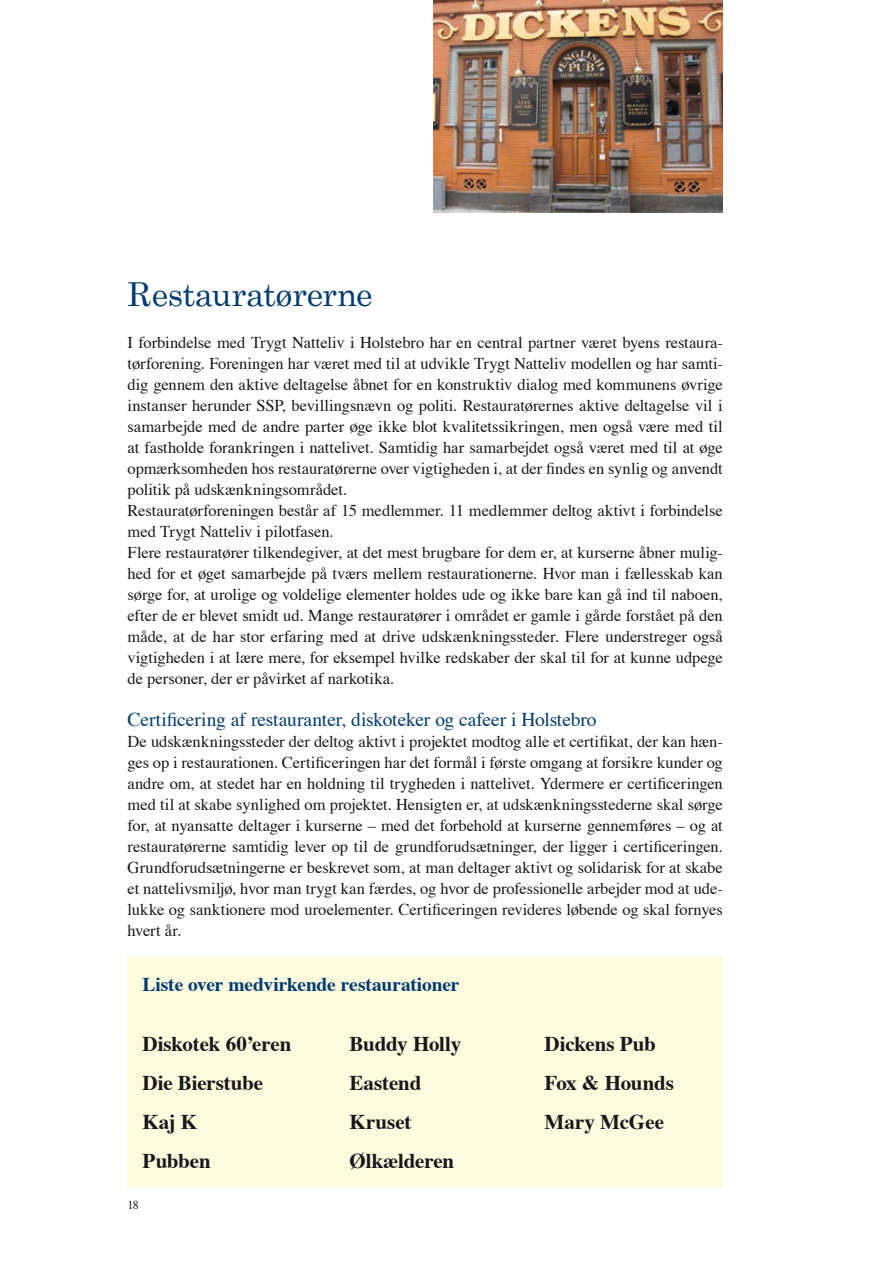
<style>
.page{position:relative;width:893px;height:1263px;background:#fff}
.page>*{position:absolute;margin:0;border:0;box-sizing:border-box;transform-origin:0 0}
.t1{font:33px "Century";letter-spacing:-.005em;color:#003c71}
.t2{font:700 21px "Times";letter-spacing:-.005em;color:#1a171c}
.t3{font:19.5px "Times";letter-spacing:-.01em;color:#003c71}
.t4{font:700 19.5px "Times";letter-spacing:-.01em;color:#003c71}
.t5{font:16.5px/21px "Times";letter-spacing:-.005em;color:#1a171c}
.t6{font:12px "Times";color:#1a171c}
</style>
<div class="page">
<img style="left:434px;top:0;width:289px;height:213px">
<div style="left:128px;top:957px;width:595px;height:231px;background:#fefade"></div>
<h1 class="t1" style="left:128px;top:266px;width:247px">Restauratørerne</h1>
<p class="t5" style="left:128px;top:330px;width:597px">I forbindelse med Trygt Natteliv i Holstebro har en central partner været byens restaura&shy;tørforening. Foreningen har været med til at udvikle Trygt Natteliv modellen og har samti&shy;dig gennem den aktive deltagelse åbnet for en konstruktiv dialog med kommunens øvrige instanser herunder SSP, bevillingsnævn og politi. Restauratørernes aktive deltagelse vil i samarbejde med de andre parter øge ikke blot kvalitetssikringen, men også være med til at fastholde forankringen i nattelivet. Samtidig har samarbejdet også været med til at øge opmærksomheden hos restauratørerne over vigtigheden i, at der findes en synlig og anvendt politik på udskænkningsområdet.<br>Restauratørforeningen består af 15 medlemmer. 11 medlemmer deltog aktivt i forbindelse med Trygt Natteliv i pilotfasen.<br>Flere restauratører tilkendegiver, at det mest brugbare for dem er, at kurserne åbner mulig&shy;hed for et øget samarbejde på tværs mellem restaurationerne. Hvor man i fællesskab kan sørge for, at urolige og voldelige elementer holdes ude og ikke bare kan gå ind til naboen, efter de er blevet smidt ud. Mange restauratører i området er gamle i gårde forstået på den måde, at de har stor erfaring med at drive udskænkningssteder. Flere understreger også vigtigheden i at lære mere, for eksempel hvilke redskaber der skal til for at kunne udpege de personer, der er påvirket af narkotika.</p>
<p class="t3" style="left:128px;top:701px;width:470px">Certificering af restauranter, diskoteker og cafeer i Holstebro</p>
<p class="t5" style="left:128px;top:729px;width:597px;text-align:justify">De udskænkningssteder der deltog aktivt i projektet modtog alle et certifikat, der kan hæn&shy;ges op i restaurationen. Certificeringen har det formål i første omgang at forsikre kunder og andre om, at stedet har en holdning til trygheden i nattelivet. Ydermere er certificeringen med til at skabe synlighed om projektet. Hensigten er, at udskænkningsstederne skal sørge for, at nyansatte deltager i kurserne – med det forbehold at kurserne gennemføres – og at restauratørerne samtidig lever op til de grundforudsætninger, der ligger i certificeringen.<br>Grundforudsætningerne er beskrevet som, at man deltager aktivt og solidarisk for at skabe et nattelivsmiljø, hvor man trygt kan færdes, og hvor de professionelle arbejder mod at ude&shy;lukke og sanktionere mod uroelementer. Certificeringen revideres løbende og skal fornyes hvert år.</p>
<p class="t4" style="left:143px;top:965px;width:318px">Liste over medvirkende restaurationer</p>
<p class="t2" style="left:143px;top:1023px;width:150px">Diskotek 60’eren</p>
<p class="t2" style="left:350px;top:1023px;width:113px">Buddy Holly</p>
<p class="t2" style="left:545px;top:1023px;width:113px">Dickens Pub</p>
<p class="t2" style="left:143px;top:1062px;width:122px">Die Bierstube</p>
<p class="t2" style="left:350px;top:1062px;width:73px">Eastend</p>
<p class="t2" style="left:545px;top:1062px;width:131px">Fox &amp; Hounds</p>
<p class="t2" style="left:143px;top:1101px;width:56px">Kaj K</p>
<p class="t2" style="left:350px;top:1101px;width:64px">Kruset</p>
<p class="t2" style="left:545px;top:1101px;width:121px">Mary McGee</p>
<p class="t2" style="left:143px;top:1140px;width:70px">Pubben</p>
<p class="t2" style="left:350px;top:1140px;width:106px">Ølkælderen</p>
<p class="t6" style="left:128px;top:1194px;width:13px">18</p>
</div>
